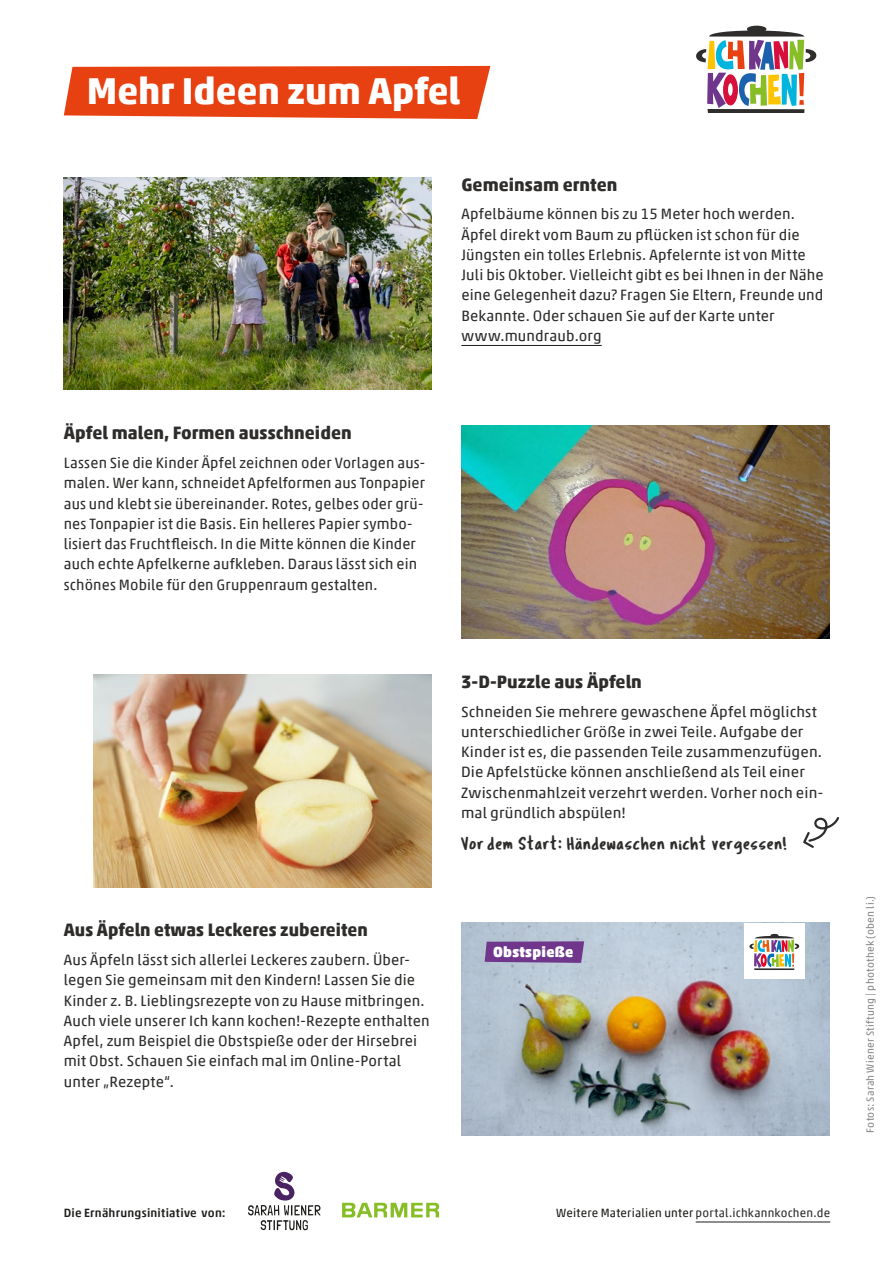
<style>
.page{position:relative;width:893px;height:1263px;background:#fff}
.page>*{position:absolute;margin:0;border:0;box-sizing:border-box;transform-origin:0 0}
.t1{font:700 37.5px "Akko Pro";color:#fff}
.t2{font:18.75px "Tragic Marker";letter-spacing:.025em;color:#2e2d2c}
.t3{font:700 18px "Akko Pro";letter-spacing:.005em;color:#2e2d2c}
.t4{font:15px/20.2px "Akko Pro";letter-spacing:.01em;color:#2e2d2c}
.t5{font:900 14.7px "Akko Pro";letter-spacing:.02em;color:#fff}
.t6{font:12px "Akko Pro";letter-spacing:.02em;color:#1d1d1b}
.t7{font:500 12px "Akko Pro";letter-spacing:.02em;color:#1d1d1b}
.t8{font:10.5px "Akko Pro";letter-spacing:.025em;color:#878787}
.s1{color:#2e2d2c}
</style>
<div class="page">
<img style="left:461px;top:426px;width:368px;height:213px">
<img style="left:461px;top:923px;width:368px;height:212px">
<div style="left:744px;top:923px;width:61px;height:55px;background:#fff"></div>
<svg style="left:749px;top:934px;width:50px;height:36px"></svg>
<svg style="left:485px;top:941px;width:99px;height:22px;background:#744091"></svg>
<img style="left:64px;top:177px;width:368px;height:213px">
<hr style="left:461px;top:345px;width:141px;height:1px;background:#1d1d1b">
<img style="left:94px;top:674px;width:338px;height:213px">
<svg style="left:803px;top:817px;width:36px;height:31px"></svg>
<svg style="left:64px;top:66px;width:426px;height:53px;background:#e84c1f"></svg>
<svg style="left:696px;top:26px;width:120px;height:87px"></svg>
<hr style="left:696px;top:1221px;width:134px;height:1px;background:#1d1d1b">
<svg style="left:342px;top:1203px;width:97px;height:14px"></svg>
<svg style="left:248px;top:1172px;width:73px;height:58px"></svg>
<h1 class="t1" style="left:87px;top:68px;width:375px">Mehr Ideen zum Apfel</h1>
<p class="t3" style="left:64px;top:422px;width:290px">Äpfel malen, Formen ausschneiden</p>
<p class="t4" style="left:64px;top:453px;width:363px">Lassen Sie die Kinder Äpfel zeichnen oder Vorlagen aus&shy;malen. Wer kann, schneidet Apfelformen aus Tonpapier aus und klebt sie übereinander. Rotes, gelbes oder grü&shy;nes Tonpapier ist die Basis. Ein helleres Papier symbo&shy;lisiert das Fruchtfleisch. In die Mitte können die Kinder auch echte Apfelkerne aufkleben. Daraus lässt sich ein schönes Mobile für den Gruppenraum gestalten.</p>
<p class="t3" style="left:64px;top:919px;width:306px">Aus Äpfeln etwas Leckeres zubereiten</p>
<p class="t4" style="left:64px;top:949px;width:367px">Aus Äpfeln lässt sich allerlei Leckeres zaubern. Über&shy;legen Sie gemeinsam mit den Kindern! Lassen Sie die Kinder z. B. Lieblingsrezepte von zu Hause mitbringen.<br>Auch viele unserer Ich kann kochen!-Rezepte enthalten Apfel, zum Beispiel die Obstspieße oder der Hirsebrei mit Obst. Schauen Sie einfach mal im Online-Portal unter „Rezepte“.</p>
<p class="t3" style="left:461px;top:173px;width:158px">Gemeinsam ernten</p>
<p class="t4" style="left:461px;top:204px;width:364px">Apfelbäume können bis zu 15 Meter hoch werden.<br>Äpfel direkt vom Baum zu pflücken ist schon für die Jüngsten ein tolles Erlebnis. Apfelernte ist von Mitte Juli bis Oktober. Vielleicht gibt es bei Ihnen in der Nähe eine Gelegenheit dazu? Fragen Sie Eltern, Freunde und Bekannte. Oder schauen Sie auf der Karte unter www.mundraub.org</p>
<p class="t3" style="left:461px;top:670px;width:182px">3-D-Puzzle aus Äpfeln</p>
<p class="t4" style="left:461px;top:701px;width:364px">Schneiden Sie mehrere gewaschene Äpfel möglichst unterschiedlicher Größe in zwei Teile. Aufgabe der Kinder ist es, die passenden Teile zusammenzufügen.<br>Die Apfelstücke können anschließend als Teil einer Zwischenmahlzeit verzehrt werden. Vorher noch ein&shy;mal gründlich abspülen!</p>
<p class="t2" style="left:461px;top:832px;width:328px">Vor dem Start: Händewaschen nicht vergessen!</p>
<p class="t5" style="left:493px;top:943px;width:82px">Obstspieße</p>
<p class="t7" style="left:64px;top:1206px;width:164px">Die Ernährungsinitiative von:</p>
<p class="t6" style="left:556px;top:1206px;width:276px">Weitere Materialien unter <span class="s1">portal.ichkannkochen.de</span></p>
<p class="t8" style="left:864px;top:1133px;width:238px;rotate:-90deg">Fotos: Sarah Wiener Stiftung | photothek (oben li.)</p>
</div>
